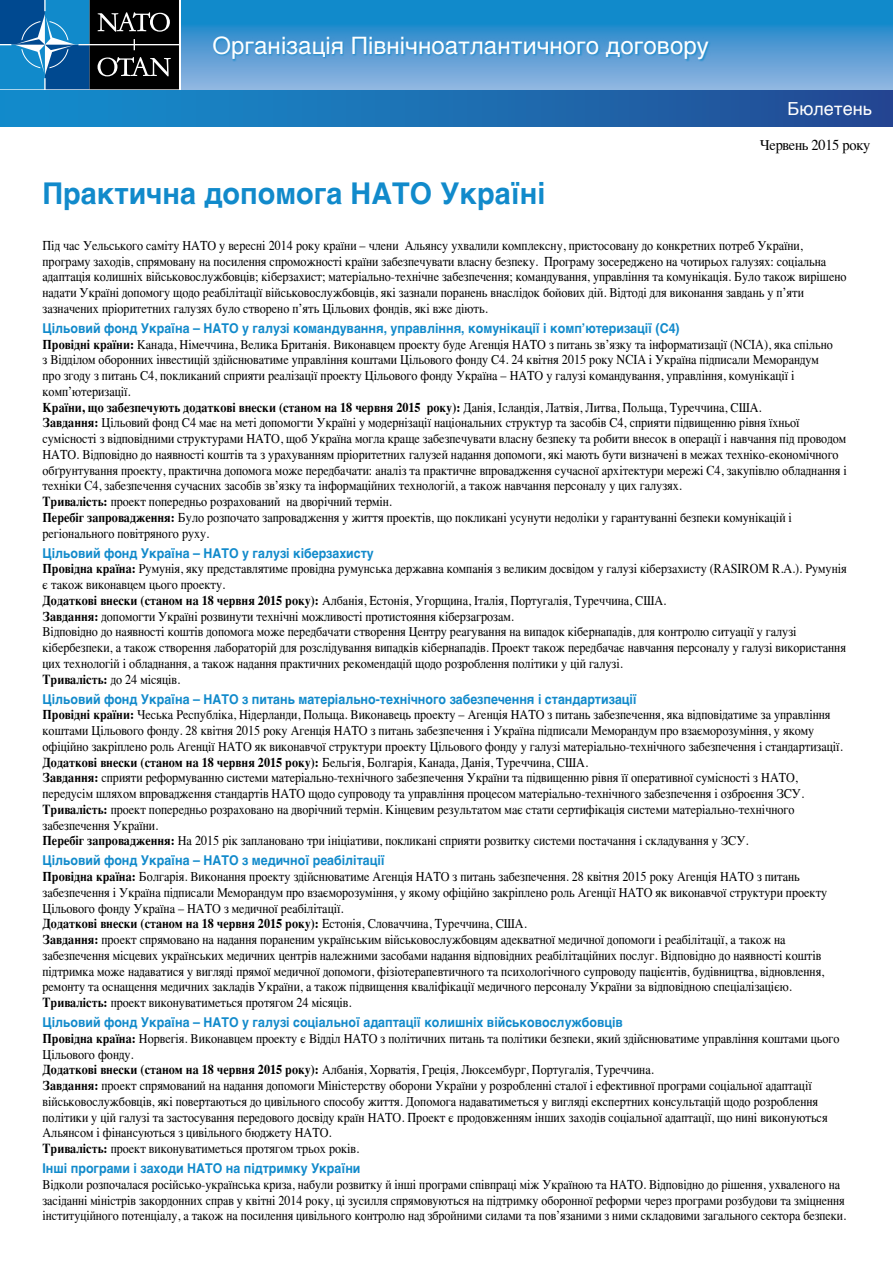
<style>
.page{position:relative;width:893px;height:1263px;background:#fff}
.page>*{position:absolute;margin:0;border:0;box-sizing:border-box;transform-origin:0 0}
.t1{font:700 30px "Helvetica";color:#118acb;scale:.96 1}
.t2{font:24px "Helvetica";color:#fff}
.t3{font:18px "Helvetica";color:#fff}
.t4{font:15px "Times";letter-spacing:-.02em;color:#000;scale:.96 1}
.t5{font:13.5px/15.8px "Times";color:#000;scale:.9 1}
.t6{font:13.5px/15.8px "Times";color:#000;scale:.89 1}
.t7{font:700 13.5px "Helvetica";color:#118acb;scale:.92 1}
.s1{font-weight:700}
</style>
<div class="page">
<svg style="left:181px;top:0;width:712px;height:89px;background:#4599d2"></svg>
<svg style="left:0;top:89px;width:180px;height:2px"></svg>
<svg style="left:0;top:0;width:179px;height:89px;background:#1f4b69"></svg>
<div style="left:0;top:91px;width:893px;height:36px;background:linear-gradient(to right,#1491cf,#254a93)"></div>
<div style="left:214px;top:37px;width:496px;height:24px;background:#118acb;opacity:.75"></div>
<h2 class="t2" style="left:213px;top:27px;width:498px">Організація Північноатлантичного договору</h2>
<h3 class="t3" style="left:787px;top:95px;width:86px">Бюлетень</h3>
<p class="t4" style="left:760px;top:131px;width:117px">Червень 2015 року</p>
<h1 class="t1" style="left:43px;top:170px;width:525px">Практична допомога НАТО Україні</h1>
<p class="t5" style="left:43px;top:236px;width:895px">Під час Уельського саміту НАТО у вересні 2014 року країни – члени Альянсу ухвалили комплексну, пристосовану до конкретних потреб України, програму заходів, спрямовану на посилення спроможності країни забезпечувати власну безпеку. Програму зосереджено на чотирьох галузях: соціальна адаптація колишніх військовослужбовців; кіберзахист; матеріально-технічне забезпечення; командування, управління та комунікація. Було також вирішено надати Україні допомогу щодо реабілітації військовослужбовців, які зазнали поранень внаслідок бойових дій. Відтоді для виконання завдань у п’яти зазначених пріоритетних галузях було створено п’ять Цільових фондів, які вже діють.</p>
<p class="t7" style="left:43px;top:317px;width:694px">Цільовий фонд Україна – НАТО у галузі командування, управління, комунікації і комп’ютеризації (C4)</p>
<p class="t5" style="left:43px;top:335px;width:895px"><span class="s1">Провідні країни:</span> Канада, Німеччина, Велика Британія. Виконавцем проекту буде Агенція НАТО з питань зв’язку та інформатизації (NCIA), яка спільно<br>з Відділом оборонних інвестицій здійснюватиме управління коштами Цільового фонду С4. 24 квітня 2015 року NCIA і Україна підписали Меморандум<br>про згоду з питань С4, покликаний сприяти реалізації проекту Цільового фонду Україна – НАТО у галузі командування, управління, комунікації і комп’ютеризації.<br><span class="s1">Країни, що забезпечують додаткові внески (станом на 18 червня 2015 року):</span> Данія, Ісландія, Латвія, Литва, Польща, Туреччина, США.<br><span class="s1">Завдання:</span> Цільовий фонд С4 має на меті допомогти Україні у модернізації національних структур та засобів С4, сприяти підвищенню рівня їхньої сумісності з відповідними структурами НАТО, щоб Україна могла краще забезпечувати власну безпеку та робити внесок в операції і навчання під проводом НАТО. Відповідно до наявності коштів та з урахуванням пріоритетних галузей надання допомоги, які мають бути визначені в межах техніко-економічного обґрунтування проекту, практична допомога може передбачати: аналіз та практичне впровадження сучасної архітектури мережі C4, закупівлю обладнання і техніки C4, забезпечення сучасних засобів зв’язку та інформаційних технологій, а також навчання персоналу у цих галузях.<br><span class="s1">Тривалість:</span> проект попередньо розрахований на дворічний термін.<br><span class="s1">Перебіг запровадження:</span> Було розпочато запровадження у життя проектів, що покликані усунути недоліки у гарантуванні безпеки комунікацій і регіонального повітряного руху.</p>
<p class="t7" style="left:43px;top:542px;width:362px">Цільовий фонд Україна – НАТО у галузі кіберзахисту</p>
<p class="t5" style="left:43px;top:560px;width:895px"><span class="s1">Провідна країна:</span> Румунія, яку представлятиме провідна румунська державна компанія з великим досвідом у галузі кіберзахисту (RASIROM R.A.). Румунія є також виконавцем цього проекту.<br><span class="s1">Додаткові внески (станом на 18 червня 2015 року):</span> Албанія, Естонія, Угорщина, Італія, Португалія, Туреччина, США.<br><span class="s1">Завдання:</span> допомогти Україні розвинути технічні можливості протистояння кіберзагрозам.<br>Відповідно до наявності коштів допомога може передбачати створення Центру реагування на випадок кібернападів, для контролю ситуації у галузі кібербезпеки, а також створення лабораторій для розслідування випадків кібернападів. Проект також передбачає навчання персоналу у галузі використання цих технологій і обладнання, а також надання практичних рекомендацій щодо розроблення політики у цій галузі.<br><span class="s1">Тривалість:</span> до 24 місяців.</p>
<p class="t7" style="left:43px;top:688px;width:647px">Цільовий фонд Україна – НАТО з питань матеріально-технічного забезпечення і стандартизації</p>
<p class="t5" style="left:43px;top:706px;width:891px"><span class="s1">Провідні країни:</span> Чеська Республіка, Нідерланди, Польща. Виконавець проекту – Агенція НАТО з питань забезпечення, яка відповідатиме за управління коштами Цільового фонду. 28 квітня 2015 року Агенція НАТО з питань забезпечення і Україна підписали Меморандум про взаєморозуміння, у якому офіційно закріплено роль Агенції НАТО як виконавчої структури проекту Цільового фонду у галузі матеріально-технічного забезпечення і стандартизації.<br><span class="s1">Додаткові внески (станом на 18 червня 2015 року):</span> Бельгія, Болгарія, Канада, Данія, Туреччина, США.<br><span class="s1">Завдання:</span> сприяти реформуванню системи матеріально-технічного забезпечення України та підвищенню рівня її оперативної сумісності з НАТО, передусім шляхом впровадження стандартів НАТО щодо супроводу та управління процесом матеріально-технічного забезпечення і озброєння ЗСУ.<br><span class="s1">Тривалість:</span> проект попередньо розраховано на дворічний термін. Кінцевим результатом має стати сертифікація системи матеріально-технічного забезпечення України.<br><span class="s1">Перебіг запровадження:</span> На 2015 рік заплановано три ініціативи, покликані сприяти розвитку системи постачання і складування у ЗСУ.</p>
<p class="t7" style="left:43px;top:850px;width:374px">Цільовий фонд Україна – НАТО з медичної реабілітації</p>
<p class="t5" style="left:43px;top:867px;width:873px"><span class="s1">Провідна країна:</span> Болгарія. Виконання проекту здійснюватиме Агенція НАТО з питань забезпечення. 28 квітня 2015 року Агенція НАТО з питань забезпечення і Україна підписали Меморандум про взаєморозуміння, у якому офіційно закріплено роль Агенції НАТО як виконавчої структури проекту Цільового фонду Україна – НАТО з медичної реабілітації.<br><span class="s1">Додаткові внески (станом на 18 червня 2015 року):</span> Естонія, Словаччина, Туреччина, США.<br><span class="s1">Завдання:</span> проект спрямовано на надання пораненим українським військовослужбовцям адекватної медичної допомоги і реабілітації, а також на забезпечення місцевих українських медичних центрів належними засобами надання відповідних реабілітаційних послуг. Відповідно до наявності коштів підтримка може надаватися у вигляді прямої медичної допомоги, фізіотерапевтичного та психологічного супроводу пацієнтів, будівництва, відновлення, ремонту та оснащення медичних закладів України, а також підвищення кваліфікації медичного персоналу України за відповідною спеціалізацією.<br><span class="s1">Тривалість:</span> проект виконуватиметься протягом 24 місяців.</p>
<p class="t7" style="left:43px;top:1011px;width:632px">Цільовий фонд Україна – НАТО у галузі соціальної адаптації колишніх військовослужбовців</p>
<p class="t5" style="left:43px;top:1029px;width:887px"><span class="s1">Провідна країна:</span> Норвегія. Виконавцем проекту є Відділ НАТО з політичних питань та політики безпеки, який здійснюватиме управління коштами цього Цільового фонду.<br><span class="s1">Додаткові внески (станом на 18 червня 2015 року):</span> Албанія, Хорватія, Греція, Люксембург, Португалія, Туреччина.<br><span class="s1">Завдання:</span> проект спрямований на надання допомоги Міністерству оборони України у розробленні сталої і ефективної програми соціальної адаптації військовослужбовців, які повертаються до цивільного способу життя. Допомога надаватиметься у вигляді експертних консультацій щодо розроблення політики у цій галузі та застосування передового досвіду країн НАТО. Проект є продовженням інших заходів соціальної адаптації, що нині виконуються Альянсом і фінансуються з цивільного бюджету НАТО.<br><span class="s1">Тривалість:</span> проект виконуватиметься протягом трьох років.</p>
<p class="t7" style="left:43px;top:1157px;width:347px">Інші програми і заходи НАТО на підтримку України</p>
<p class="t6" style="left:43px;top:1175px;width:904px">Відколи розпочалася російсько-українська криза, набули розвитку й інші програми співпраці між Україною та НАТО. Відповідно до рішення, ухваленого на засіданні міністрів закордонних справ у квітні 2014 року, ці зусилля спрямовуються на підтримку оборонної реформи через програми розбудови та зміцнення інституційного потенціалу, а також на посилення цивільного контролю над збройними силами та пов’язаними з ними складовими загального сектора безпеки.</p>
</div>
